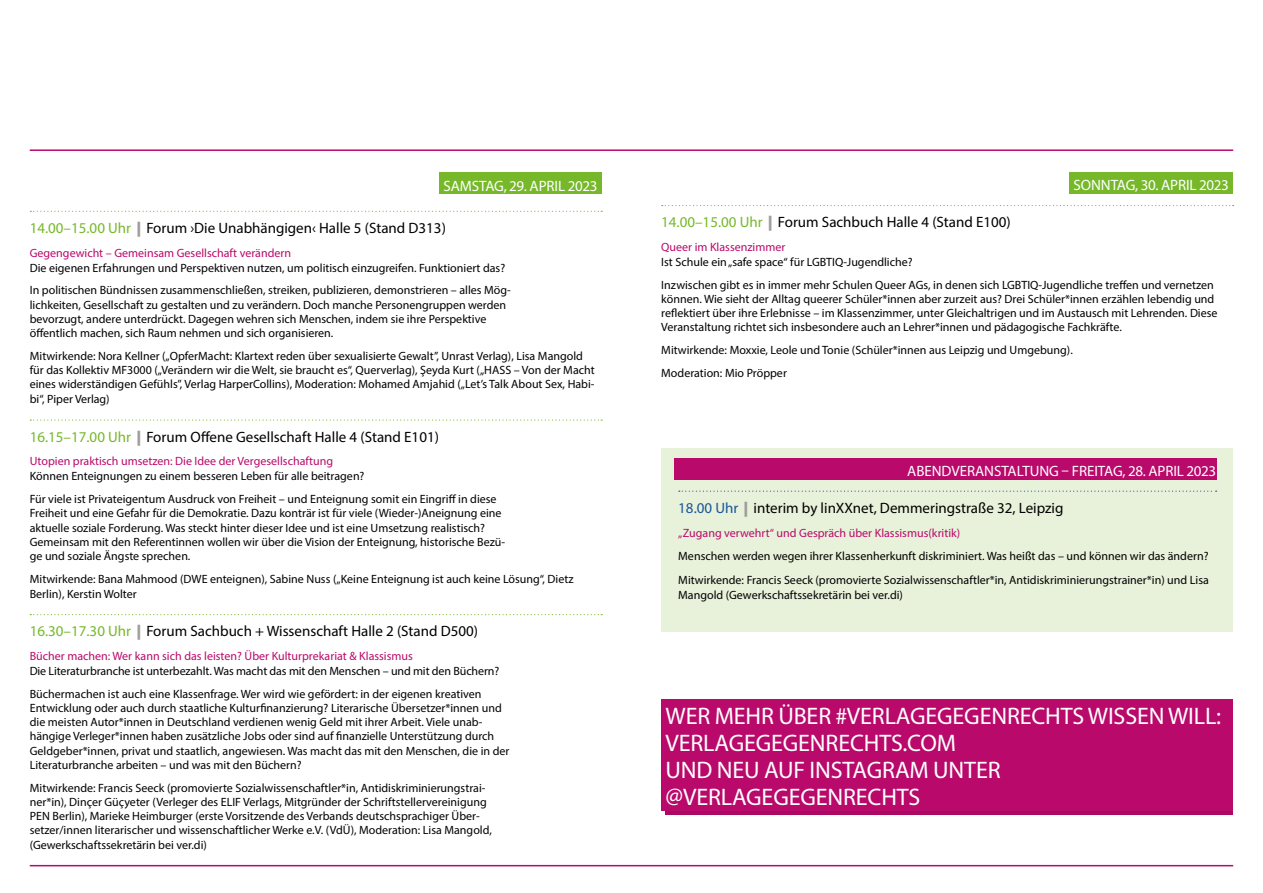
<style>
.page{position:relative;width:1263px;height:893px;background:#fff}
.page>*{position:absolute;margin:0;border:0;box-sizing:border-box;transform-origin:0 0}
.t1{font:24px/27px "Myriad Pro";letter-spacing:-.005em;color:#fff}
.t2{font:15px "Myriad Pro";color:#000}
.t3{font:15px "Myriad Pro";letter-spacing:-.005em;color:#fff}
.t4{font:12px/14.2px "Myriad Pro";color:#000}
.t5{font:12px "Myriad Pro";color:#b9096b}
.s1{color:#76b82a}
.s2{color:#9d9d9c}
.s3{color:#195699}
</style>
<div class="page">
<div style="left:439px;top:173px;width:163px;height:21px;background:#76b82a"></div>
<svg style="left:30px;top:211px;width:572px;height:1px"></svg>
<svg style="left:30px;top:419px;width:572px;height:2px"></svg>
<svg style="left:30px;top:614px;width:572px;height:1px"></svg>
<hr style="left:30px;top:149px;width:1203px;height:2px;background:#b9096b">
<hr style="left:30px;top:865px;width:1203px;height:1px;background:#b9096b">
<div style="left:1069px;top:173px;width:164px;height:21px;background:#76b82a"></div>
<svg style="left:662px;top:205px;width:572px;height:1px"></svg>
<div style="left:661px;top:448px;width:572px;height:183px;background:#e8f1da"></div>
<div style="left:674px;top:458px;width:542px;height:22px;background:#b9096b"></div>
<svg style="left:679px;top:491px;width:538px;height:1px"></svg>
<div style="left:665px;top:706px;width:568px;height:108px;background:#ab0862"></div>
<div style="left:661px;top:699px;width:572px;height:58px;background:#b9096b"></div>
<div style="left:661px;top:753px;width:572px;height:58px;background:#b9096b"></div>
<p class="t3" style="left:443px;top:177px;width:155px">SAMSTAG, 29. APRIL 2023</p>
<p class="t2" style="left:30px;top:219px;width:418px"><span class="s1">14.00–15.00 Uhr</span> <span class="s2">|</span> Forum ›Die Unabhängigen‹ Halle 5 (Stand D313)</p>
<p class="t5" style="left:30px;top:245px;width:263px">Gegengewicht – Gemeinsam Gesellschaft verändern</p>
<p class="t4" style="left:30px;top:256px;width:483px;line-height:22.8px">Die eigenen Erfahrungen und Perspektiven nutzen, um politisch einzugreifen. Funktioniert das?<br>In politischen Bündnissen zusammenschließen, streiken, publizieren, demonstrieren – alles Mög-</p>
<p class="t4" style="left:30px;top:297px;width:478px">lichkeiten, Gesellschaft zu gestalten und zu verändern. Doch manche Personengruppen werden bevorzugt, andere unterdrückt. Dagegen wehren sich Menschen, indem sie ihre Perspektive öffentlich machen, sich Raum nehmen und sich organisieren.</p>
<p class="t4" style="left:30px;top:348px;width:566px">Mitwirkende: Nora Kellner („OpferMacht: Klartext reden über sexualisierte Gewalt”, Unrast Verlag), Lisa Mangold für das Kollektiv MF3000 („Verändern wir die Welt, sie braucht es“, Querverlag), Şeyda Kurt („HASS – Von der Macht eines widerständigen Gefühls”, Verlag HarperCollins), Moderation: Mohamed Amjahid („Let’s Talk About Sex, Habi&shy;bi“, Piper Verlag)</p>
<p class="t2" style="left:30px;top:428px;width:411px"><span class="s1">16.15–17.00 Uhr</span> <span class="s2">|</span> Forum Offene Gesellschaft Halle 4 (Stand E101)</p>
<p class="t5" style="left:30px;top:454px;width:305px">Utopien praktisch umsetzen: Die Idee der Vergesellschaftung</p>
<p class="t4" style="left:30px;top:465px;width:468px;line-height:22.8px">Können Enteignungen zu einem besseren Leben für alle beitragen?<br>Für viele ist Privateigentum Ausdruck von Freiheit – und Enteignung somit ein Eingriff in diese</p>
<p class="t4" style="left:30px;top:506px;width:477px">Freiheit und eine Gefahr für die Demokratie. Dazu konträr ist für viele (Wieder-)Aneignung eine aktuelle soziale Forderung. Was steckt hinter dieser Idee und ist eine Umsetzung realistisch?<br>Gemeinsam mit den Referentinnen wollen wir über die Vision der Enteignung, historische Bezü&shy;ge und soziale Ängste sprechen.</p>
<p class="t4" style="left:30px;top:571px;width:545px;line-height:15px">Mitwirkende: Bana Mahmood (DWE enteignen), Sabine Nuss („Keine Enteignung ist auch keine Lösung“, Dietz<br>Berlin), Kerstin Wolter</p>
<p class="t2" style="left:30px;top:622px;width:450px"><span class="s1">16.30–17.30 Uhr</span> <span class="s2">|</span> Forum Sachbuch + Wissenschaft Halle 2 (Stand D500)</p>
<p class="t5" style="left:30px;top:648px;width:385px">Bücher machen: Wer kann sich das leisten? Über Kulturprekariat &amp; Klassismus</p>
<p class="t4" style="left:30px;top:659px;width:471px;line-height:22.8px">Die Literaturbranche ist unterbezahlt. Was macht das mit den Menschen – und mit den Büchern?<br>Büchermachen ist auch eine Klassenfrage. Wer wird wie gefördert: in der eigenen kreativen</p>
<p class="t4" style="left:30px;top:701px;width:481px">Entwicklung oder auch durch staatliche Kulturfinanzierung? Literarische Übersetzer*innen und die meisten Autor*innen in Deutschland verdienen wenig Geld mit ihrer Arbeit. Viele unab&shy;hängige Verleger*innen haben zusätzliche Jobs oder sind auf finanzielle Unterstützung durch Geldgeber*innen, privat und staatlich, angewiesen. Was macht das mit den Menschen, die in der Literaturbranche arbeiten – und was mit den Büchern?</p>
<p class="t4" style="left:30px;top:780px;width:464px">Mitwirkende: Francis Seeck (promovierte Sozialwissenschaftler*in, Antidiskriminierungstrai&shy;ner*in), Dinçer Güçyeter (Verleger des ELIF Verlags, Mitgründer der Schriftstellervereinigung PEN Berlin), Marieke Heimburger (erste Vorsitzende des Verbands deutschsprachiger Über&shy;setzer/innen literarischer und wissenschaftlicher Werke e.V. (VdÜ), Moderation: Lisa Mangold, (Gewerkschaftssekretärin bei ver.di)</p>
<p class="t3" style="left:1073px;top:176px;width:157px">SONNTAG, 30. APRIL 2023</p>
<p class="t2" style="left:661px;top:213px;width:351px"><span class="s1">14.00–15.00 Uhr</span> <span class="s2">|</span> Forum Sachbuch Halle 4 (Stand E100)</p>
<p class="t5" style="left:661px;top:239px;width:126px">Queer im Klassenzimmer</p>
<p class="t4" style="left:661px;top:250px;width:554px;line-height:22.8px">Ist Schule ein „safe space“ für LGBTIQ-Jugendliche?<br>Inzwischen gibt es in immer mehr Schulen Queer AGs, in denen sich LGBTIQ-Jugendliche treffen und vernetzen</p>
<p class="t4" style="left:661px;top:292px;width:558px">können. Wie sieht der Alltag queerer Schüler*innen aber zurzeit aus? Drei Schüler*innen erzählen lebendig und reflektiert über ihre Erlebnisse – im Klassenzimmer, unter Gleichaltrigen und im Austausch mit Lehrenden. Diese<br>Veranstaltung richtet sich insbesondere auch an Lehrer*innen und pädagogische Fachkräfte.</p>
<p class="t4" style="left:661px;top:338px;width:413px;line-height:22.8px">Mitwirkende: Moxxie, Leole und Tonie (Schüler*innen aus Leipzig und Umgebung).<br>Moderation: Mio Pröpper</p>
<p class="t3" style="left:907px;top:462px;width:310px">ABENDVERANSTALTUNG – FREITAG, 28. APRIL 2023</p>
<p class="t2" style="left:678px;top:499px;width:387px"><span class="s3">18.00 Uhr</span> <span class="s2">|</span> interim by linXXnet, Demmeringstraße 32, Leipzig</p>
<p class="t5" style="left:678px;top:525px;width:283px">„Zugang verwehrt“ und Gespräch über Klassismus(kritik)</p>
<p class="t4" style="left:678px;top:544px;width:532px;line-height:23.5px">Menschen werden wegen ihrer Klassenherkunft diskriminiert. Was heißt das – und können wir das ändern?<br>Mitwirkende: Francis Seeck (promovierte Sozialwissenschaftler*in, Antidiskriminierungstrainer*in) und Lisa</p>
<p class="t4" style="left:678px;top:587px;width:226px">Mangold (Gewerkschaftssekretärin bei ver.di)</p>
<h1 class="t1" style="left:665px;top:702px;width:557px">WER MEHR ÜBER #VERLAGEGEGENRECHTS WISSEN WILL:<br>VERLAGEGEGENRECHTS.COM<br>UND NEU AUF INSTAGRAM UNTER @VERLAGEGEGENRECHTS</h1>
</div>
